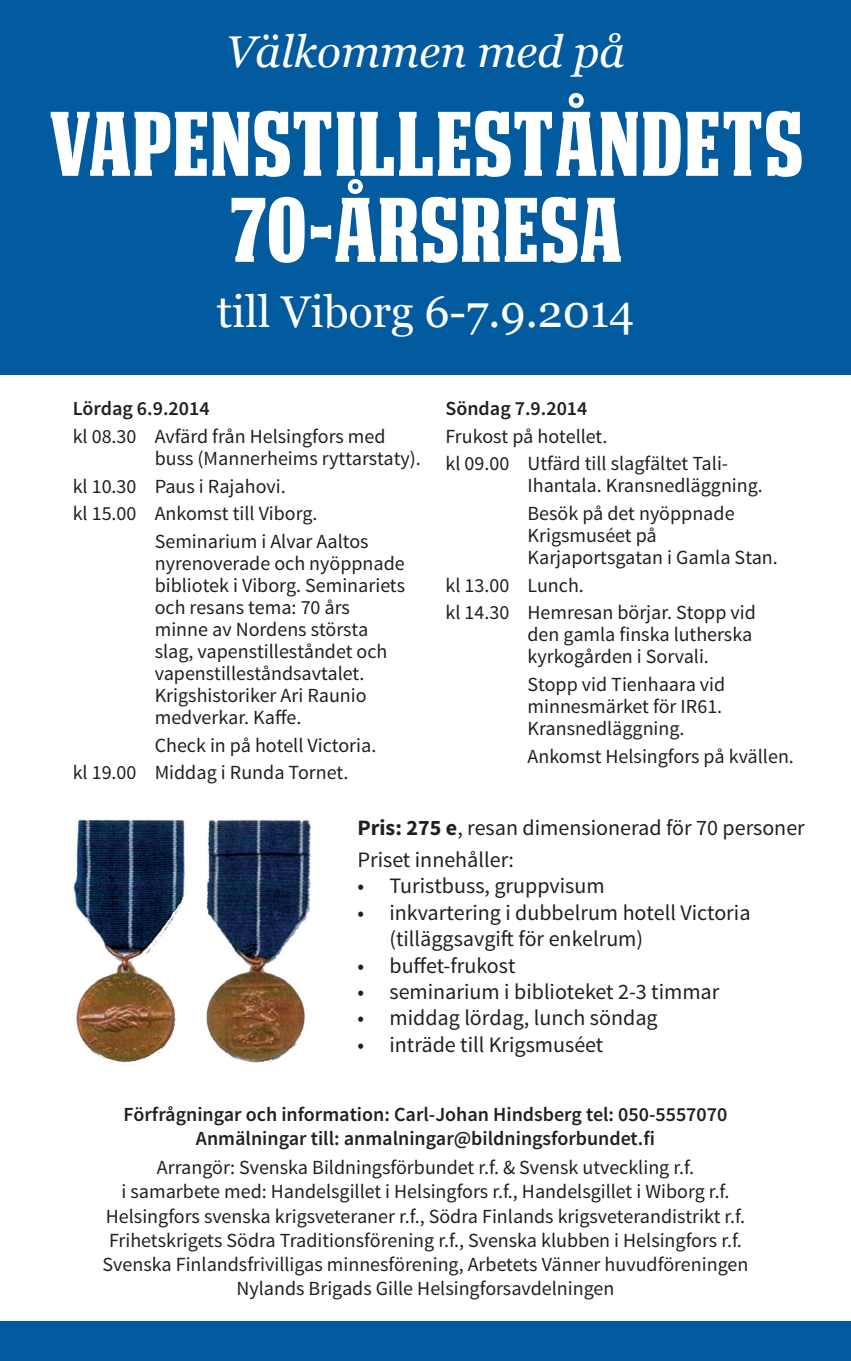
<style>
.page{position:relative;width:851px;height:1361px;background:#fff}
.page>*{position:absolute;margin:0;border:0;box-sizing:border-box;transform-origin:0 0}
.t1{font:88px/86px "DEATHEMAACHNCV";color:#fff;text-align:center}
.t2{font:44.4px "Georgia";color:#fff}
.t3{font:italic 44.4px "Georgia";color:#fff}
.t4{font:22px/32px "Source Sans Pro";color:#231f20}
.t5{font:20px/22px "Source Sans Pro";color:#231f20}
.t6{font:600 20px/24px "Source Sans Pro";color:#231f20;text-align:center}
.s1{font-weight:700}
</style>
<div class="page">
<div style="left:0;top:0;width:850px;height:374px;background:#015b9e"></div>
<img style="left:73px;top:819px;width:238px;height:246px">
<div style="left:0;top:1321px;width:850px;height:40px;background:#015b9e"></div>
<h2 class="t3" style="left:226px;top:19px;width:400px">Välkommen med på</h2>
<h1 class="t1" style="left:48px;top:100px;width:756px">VAPENSTILLESTÅNDETS<br>70-ÅRSRESA</h1>
<h2 class="t2" style="left:217px;top:279px;width:419px">till Viborg 6-7.9.2014</h2>
<p class="t6" style="left:73px;top:397px;width:138px">Lördag 6.9.2014</p>
<p class="t5" style="left:155px;top:425px;width:268px;text-indent:-82px">kl 08.30 Avfärd från Helsingfors med buss (Mannerheims ryttarstaty).</p>
<p class="t5" style="left:73px;top:475px;width:214px">kl 10.30 Paus i Rajahovi.</p>
<p class="t5" style="left:73px;top:503px;width:246px">kl 15.00 Ankomst till Viborg.</p>
<p class="t5" style="left:155px;top:530px;width:215px">Seminarium i Alvar Aaltos</p>
<p class="t5" style="left:155px;top:552px;width:252px">nyrenoverade och nyöppnade bibliotek i Viborg. Seminariets och resans tema: 70 års minne av Nordens största slag, vapenstilleståndet och vapenstilleståndsavtalet.<br>Krigshistoriker Ari Raunio medverkar. Kaffe.</p>
<p class="t5" style="left:73px;top:731px;width:305px;line-height:27.6px;text-indent:82px">Check in på hotell Victoria. kl 19.00 Middag i Runda Tornet.</p>
<p class="t6" style="left:445px;top:397px;width:143px">Söndag 7.9.2014</p>
<p class="t5" style="left:445px;top:423px;width:284px;line-height:27.6px">Frukost på hotellet.<br>kl 09.00 Utfärd till slagfältet Tali-</p>
<p class="t5" style="left:527px;top:472px;width:237px;line-height:27.6px">Ihantala. Kransnedläggning.<br>Besök på det nyöppnade</p>
<p class="t5" style="left:527px;top:525px;width:252px">Krigsmuséet på<br>Karjaportsgatan i Gamla Stan.</p>
<p class="t5" style="left:445px;top:572px;width:312px;line-height:27.6px">kl 13.00 Lunch.<br>kl 14.30 Hemresan börjar. Stopp vid</p>
<p class="t5" style="left:527px;top:624px;width:226px">den gamla finska lutherska kyrkogården i Sorvali.</p>
<p class="t5" style="left:527px;top:674px;width:199px">Stopp vid Tienhaara vid minnesmärket för IR61.<br>Kransnedläggning.</p>
<p class="t5" style="left:527px;top:745px;width:268px">Ankomst Helsingfors på kvällen.</p>
<p class="t4" style="left:357px;top:812px;width:449px"><span class="s1">Pris: 275 e</span>, resan dimensionerad för 70 personer<br>Priset innehåller:</p>
<p class="t4" style="left:357px;top:870px;width:249px">• Turistbuss, gruppvisum</p>
<p class="t4" style="left:389px;top:899px;width:362px;line-height:26.4px;text-indent:-32px">• inkvartering i dubbelrum hotell Victoria (tilläggsavgift för enkelrum)</p>
<p class="t4" style="left:357px;top:949px;width:160px">• buffet-frukost</p>
<p class="t4" style="left:357px;top:976px;width:363px">• seminarium i biblioteket 2-3 timmar</p>
<p class="t4" style="left:357px;top:1002px;width:302px">• middag lördag, lunch söndag</p>
<p class="t4" style="left:357px;top:1029px;width:247px">• inträde till Krigsmuséet</p>
<p class="t6" style="left:124px;top:1102px;width:605px">Förfrågningar och information: Carl-Johan Hindsberg tel: 050-5557070<br>Anmälningar till: anmalningar@bildningsforbundet.fi</p>
<p class="t5" style="left:103px;top:1156px;width:647px;line-height:24px;text-align:center">Arrangör: Svenska Bildningsförbundet r.f. &amp; Svensk utveckling r.f.<br>i samarbete med: Handelsgillet i Helsingfors r.f., Handelsgillet i Wiborg r.f.<br>Helsingfors svenska krigsveteraner r.f., Södra Finlands krigsveterandistrikt r.f.<br>Frihetskrigets Södra Traditionsförening r.f., Svenska klubben i Helsingfors r.f.<br>Svenska Finlandsfrivilligas minnesförening, Arbetets Vänner huvudföreningen Nylands Brigads Gille Helsingforsavdelningen</p>
</div>
